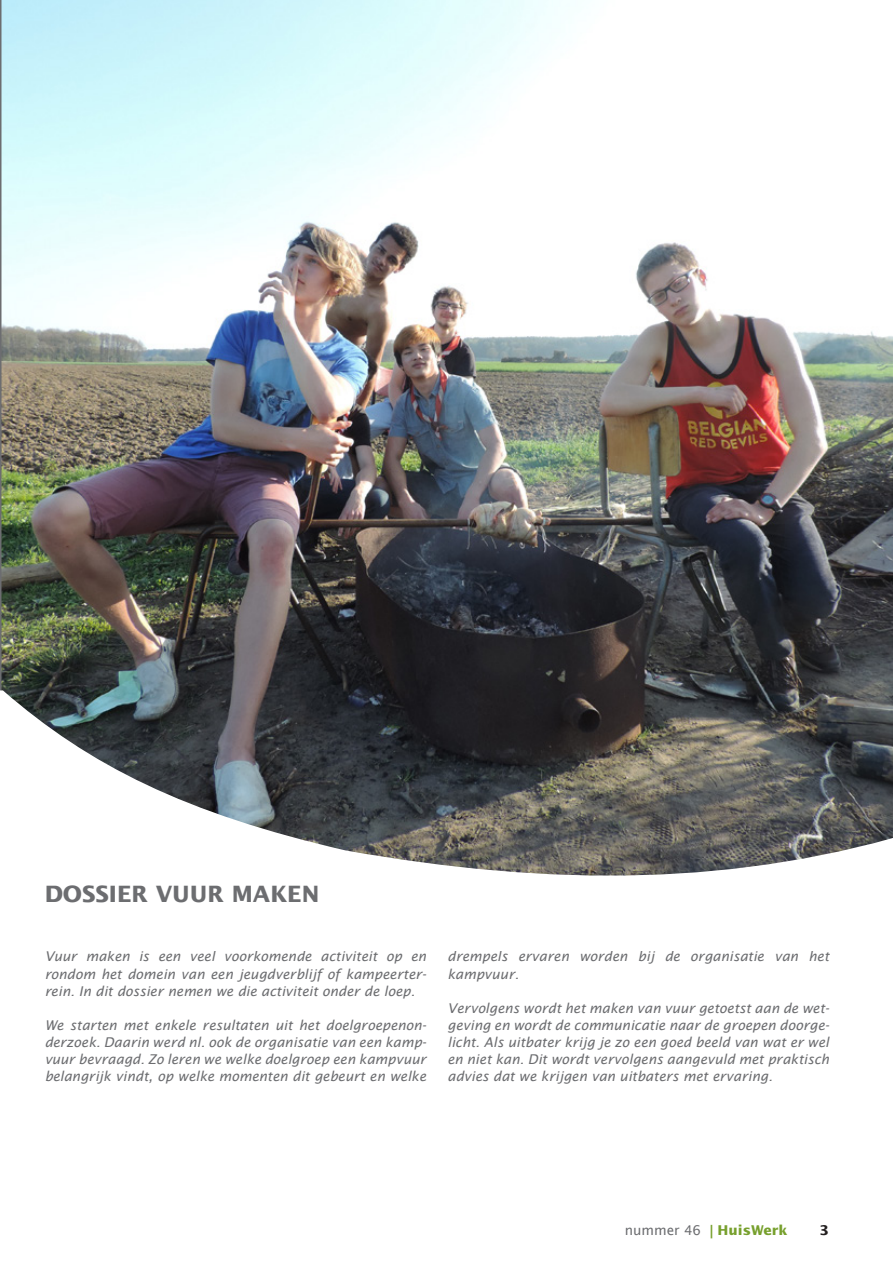
<style>
.page{position:relative;width:893px;height:1263px;background:#fff}
.page>*{position:absolute;margin:0;border:0;box-sizing:border-box;transform-origin:0 0}
.t1{font:700 22.5px "Lucida Sans Std";color:#6c6d70}
.t2{font:italic 13.5px/17.1px "Lucida Sans";color:#6c6d70;text-align:justify}
.t3{font:700 13.5px "Lucida Sans Std";color:#77a02d}
.t4{font:700 13.5px "Lucida Sans Std";color:#231f20}
.s1{font-family:"Lucida Sans";font-weight:400;color:#6c6d70}
</style>
<div class="page">
<img style="left:0;top:0;width:893px;height:690px">
<svg style="left:0;top:690px;width:893px;height:186px"></svg>
<h1 class="t1" style="left:45px;top:881px;width:276px">DOSSIER VUUR MAKEN</h1>
<p class="t2" style="left:45px;top:948px;width:383px">Vuur maken is een veel voorkomende activiteit op en rondom het domein van een jeugdverblijf of kampeerter&shy;rein. In dit dossier nemen we die activiteit onder de loep.</p>
<p class="t2" style="left:45px;top:1016px;width:383px">We starten met enkele resultaten uit het doelgroepenon&shy;derzoek. Daarin werd nl. ook de organisatie van een kamp&shy;vuur bevraagd. Zo leren we welke doelgroep een kampvuur belangrijk vindt, op welke momenten dit gebeurt en welke</p>
<p class="t2" style="left:447px;top:948px;width:383px">drempels ervaren worden bij de organisatie van het kampvuur.</p>
<p class="t2" style="left:447px;top:999px;width:383px">Vervolgens wordt het maken van vuur getoetst aan de wet&shy;geving en wordt de communicatie naar de groepen doorge&shy;licht. Als uitbater krijg je zo een goed beeld van wat er wel en niet kan. Dit wordt vervolgens aangevuld met praktisch advies dat we krijgen van uitbaters met ervaring.</p>
<p class="t3" style="left:625px;top:1222px;width:165px"><span class="s1">nummer 46</span> | HuisWerk</p>
<p class="t4" style="left:819px;top:1222px;width:11px">3</p>
</div>
